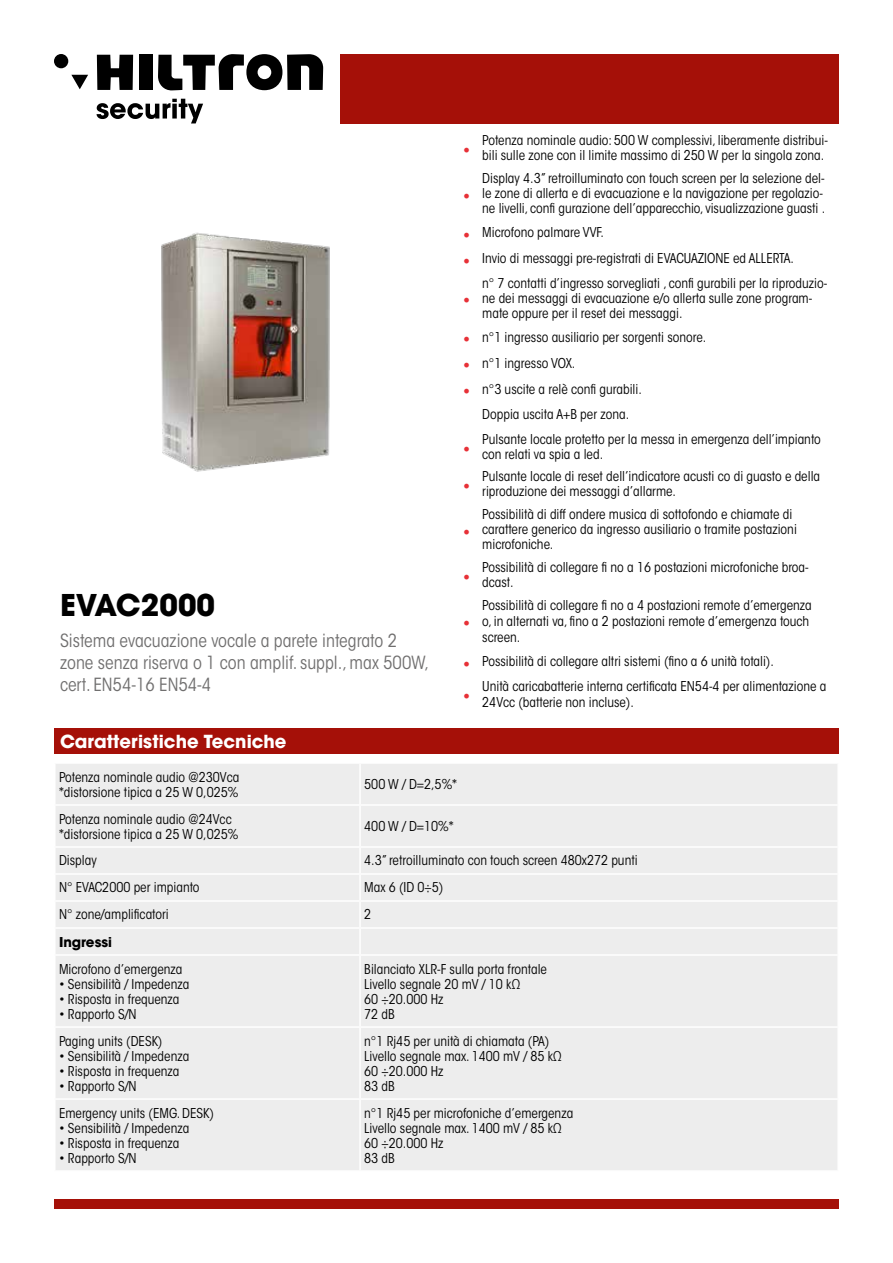
<style>
.page{position:relative;width:893px;height:1263px;background:#fff}
.page>*{position:absolute;margin:0;border:0;box-sizing:border-box;transform-origin:0 0}
.t1{font:700 30px "Avant Garde LT";color:#000}
.t2{font:condensed 18px/21.6px "ITC Avant Garde Std";color:#706f6f}
.t3{font:700 18px "Avant Garde LT";color:#fff}
.t4{font:18px "Minion Pro";color:#e73037}
.t5{font:condensed 13.5px/15px "ITC Avant Garde Std";color:#000}
.t6{font:700 13.5px "ITC Avant Garde Std";color:#000}
.s1{font-family:"Minion Pro";font-stretch:normal;font-size:18px;color:#e73037}
</style>
<div class="page">
<svg style="left:97px;top:99px;width:106px;height:24px"></svg>
<svg style="left:71px;top:75px;width:17px;height:14px"></svg>
<div style="left:54px;top:54px;width:14px;height:14px;background:#000;border-radius:50%"></div>
<svg style="left:97px;top:55px;width:36px;height:35px"></svg>
<div style="left:139px;top:55px;width:14px;height:35px;background:#000"></div>
<svg style="left:158px;top:54px;width:165px;height:37px"></svg>
<div style="left:340px;top:54px;width:499px;height:69px;background:#a51008"></div>
<div style="left:54px;top:1199px;width:785px;height:10px;background:#a51008"></div>
<img style="left:161px;top:232px;width:169px;height:240px">
<div style="left:54px;top:729px;width:785px;height:25px;background:#a51008"></div>
<div style="left:56px;top:764px;width:781px;height:406px;background:#ededed"></div>
<div style="left:56px;top:848px;width:781px;height:106px;background:#ededed"></div>
<div style="left:56px;top:956px;width:781px;height:70px;background:#ededed"></div>
<div style="left:56px;top:1028px;width:781px;height:70px;background:#ededed"></div>
<hr style="left:359px;top:764px;width:2px;height:40px;background:#fff">
<hr style="left:54px;top:804px;width:306px;height:2px;background:#fff">
<hr style="left:360px;top:804px;width:479px;height:2px;background:#fff">
<hr style="left:359px;top:806px;width:2px;height:40px;background:#fff">
<hr style="left:54px;top:846px;width:306px;height:2px;background:#fff">
<hr style="left:360px;top:846px;width:479px;height:2px;background:#fff">
<hr style="left:359px;top:848px;width:2px;height:25px;background:#fff">
<hr style="left:54px;top:873px;width:306px;height:2px;background:#fff">
<hr style="left:360px;top:873px;width:479px;height:2px;background:#fff">
<hr style="left:359px;top:875px;width:2px;height:25px;background:#fff">
<hr style="left:54px;top:900px;width:306px;height:2px;background:#fff">
<hr style="left:360px;top:900px;width:479px;height:2px;background:#fff">
<hr style="left:359px;top:902px;width:2px;height:25px;background:#fff">
<hr style="left:54px;top:927px;width:306px;height:2px;background:#fff">
<hr style="left:360px;top:927px;width:479px;height:2px;background:#fff">
<hr style="left:359px;top:929px;width:2px;height:25px;background:#fff">
<hr style="left:54px;top:954px;width:306px;height:2px;background:#fff">
<hr style="left:360px;top:954px;width:479px;height:2px;background:#fff">
<hr style="left:359px;top:956px;width:2px;height:70px;background:#fff">
<hr style="left:54px;top:1026px;width:306px;height:2px;background:#fff">
<hr style="left:360px;top:1026px;width:479px;height:2px;background:#fff">
<hr style="left:359px;top:1028px;width:2px;height:70px;background:#fff">
<hr style="left:54px;top:1098px;width:306px;height:2px;background:#fff">
<hr style="left:360px;top:1098px;width:479px;height:2px;background:#fff">
<hr style="left:359px;top:1100px;width:2px;height:70px;background:#fff">
<h2 class="t4" style="left:463px;top:137px;width:9px">•</h2>
<p class="t5" style="left:482px;top:133px;width:347px">Potenza nominale audio: 500 W complessivi, liberamente distribui&shy;bili sulle zone con il limite massimo di 250 W per la singola zona.</p>
<p class="t5" style="left:482px;top:171px;width:344px">Display 4.3” retroilluminato con touch screen per la selezione del&shy;le zone di allerta e di evacuazione e la navigazione per regolazio&shy;ne livelli, confi gurazione dell’apparecchio, visualizzazione guasti .</p>
<p class="t5" style="left:463px;top:225px;width:142px"><span class="s1">•</span> Microfono palmare VVF.</p>
<p class="t5" style="left:463px;top:251px;width:332px"><span class="s1">•</span> Invio di messaggi pre-registrati di EVACUAZIONE ed ALLERTA.</p>
<h2 class="t4" style="left:463px;top:286px;width:9px">•</h2>
<h2 class="t4" style="left:463px;top:182px;width:9px">•</h2>
<p class="t5" style="left:482px;top:275px;width:347px">n° 7 contatti d’ingresso sorvegliati , confi gurabili per la riproduzio&shy;ne dei messaggi di evacuazione e/o allerta sulle zone program&shy;mate oppure per il reset dei messaggi.</p>
<p class="t5" style="left:463px;top:329px;width:244px"><span class="s1">•</span> n°1 ingresso ausiliario per sorgenti sonore.</p>
<p class="t5" style="left:463px;top:355px;width:114px"><span class="s1">•</span> n°1 ingresso VOX.</p>
<p class="t5" style="left:463px;top:376px;width:180px;line-height:25.8px;text-align:center"><span class="s1">•</span> n°3 uscite a relè confi gurabili.<br>Doppia uscita A+B per zona.</p>
<h2 class="t4" style="left:463px;top:435px;width:9px">•</h2>
<p class="t5" style="left:482px;top:431px;width:340px">Pulsante locale protetto per la messa in emergenza dell’impianto con relati va spia a led.</p>
<h1 class="t1" style="left:60px;top:586px;width:157px">EVAC2000</h1>
<h2 class="t2" style="left:60px;top:630px;width:370px">Sistema evacuazione vocale a parete integrato 2 zone senza riserva o 1 con amplif. suppl., max 500W, cert. EN54-16 EN54-4</h2>
<h2 class="t4" style="left:463px;top:473px;width:9px">•</h2>
<h2 class="t4" style="left:463px;top:518px;width:9px">•</h2>
<h2 class="t4" style="left:463px;top:563px;width:9px">•</h2>
<p class="t5" style="left:482px;top:469px;width:339px">Pulsante locale di reset dell’indicatore acusti co di guasto e della riproduzione dei messaggi d’allarme.</p>
<p class="t5" style="left:482px;top:507px;width:316px">Possibilità di diff ondere musica di sottofondo e chiamate di carattere generico da ingresso ausiliario o tramite postazioni microfoniche.</p>
<p class="t5" style="left:482px;top:560px;width:328px">Possibilità di collegare fi no a 16 postazioni microfoniche broa&shy;dcast.</p>
<p class="t5" style="left:482px;top:597px;width:331px;line-height:16.2px">Possibilità di collegare fi no a 4 postazioni remote d’emergenza o, in alternati va, fino a 2 postazioni remote d’emergenza touch screen.</p>
<p class="t5" style="left:463px;top:654px;width:312px"><span class="s1">•</span> Possibilità di collegare altri sistemi (fino a 6 unità totali).</p>
<h2 class="t4" style="left:463px;top:682px;width:9px">•</h2>
<h2 class="t4" style="left:463px;top:610px;width:9px">•</h2>
<p class="t5" style="left:482px;top:678px;width:346px;line-height:16.2px">Unità caricabatterie interna certificata EN54-4 per alimentazione a<br>24Vcc (batterie non incluse).</p>
<h2 class="t3" style="left:60px;top:730px;width:228px">Caratteristiche Tecniche</h2>
<p class="t5" style="left:59px;top:769px;width:182px">Potenza nominale audio @230Vca *distorsione tipica a 25 W 0,025%</p>
<p class="t5" style="left:364px;top:777px;width:94px">500 W / D=2,5%*</p>
<p class="t5" style="left:59px;top:811px;width:181px">Potenza nominale audio @24Vcc *distorsione tipica a 25 W 0,025%</p>
<p class="t5" style="left:364px;top:819px;width:91px">400 W / D=10%*</p>
<p class="t5" style="left:59px;top:853px;width:39px">Display</p>
<p class="t5" style="left:364px;top:853px;width:275px">4.3” retroilluminato con touch screen 480x272 punti</p>
<p class="t5" style="left:59px;top:880px;width:142px">N° EVAC2000 per impianto</p>
<p class="t5" style="left:364px;top:880px;width:81px">Max 6 (ID 0÷5)</p>
<p class="t5" style="left:59px;top:907px;width:111px">N° zone/amplificatori</p>
<p class="t5" style="left:364px;top:907px;width:9px">2</p>
<p class="t6" style="left:59px;top:933px;width:55px">Ingressi</p>
<p class="t5" style="left:59px;top:961px;width:125px">Microfono d’emergenza</p>
<p class="t5" style="left:59px;top:976px;width:132px">• Sensibilità / Impedenza</p>
<p class="t5" style="left:59px;top:991px;width:122px">• Risposta in frequenza</p>
<p class="t5" style="left:59px;top:1006px;width:79px">• Rapporto S/N</p>
<p class="t5" style="left:364px;top:961px;width:184px">Bilanciato XLR-F sulla porta frontale<br>Livello segnale 20 mV / 10 kΩ<br>60 ÷20.000 Hz<br>72 dB</p>
<p class="t5" style="left:59px;top:1033px;width:105px">Paging units (DESK)</p>
<p class="t5" style="left:59px;top:1048px;width:132px">• Sensibilità / Impedenza</p>
<p class="t5" style="left:59px;top:1063px;width:122px">• Risposta in frequenza</p>
<p class="t5" style="left:59px;top:1078px;width:79px">• Rapporto S/N</p>
<p class="t5" style="left:59px;top:1105px;width:156px">Emergency units (EMG. DESK)</p>
<p class="t5" style="left:59px;top:1120px;width:132px">• Sensibilità / Impedenza</p>
<p class="t5" style="left:59px;top:1135px;width:122px">• Risposta in frequenza</p>
<p class="t5" style="left:59px;top:1150px;width:79px">• Rapporto S/N</p>
<p class="t5" style="left:364px;top:1033px;width:199px">n°1 Rj45 per unità di chiamata (PA)<br>Livello segnale max. 1400 mV / 85 kΩ<br>60 ÷20.000 Hz<br>83 dB</p>
<p class="t5" style="left:364px;top:1105px;width:211px">n°1 Rj45 per microfoniche d’emergenza<br>Livello segnale max. 1400 mV / 85 kΩ<br>60 ÷20.000 Hz<br>83 dB</p>
</div>
